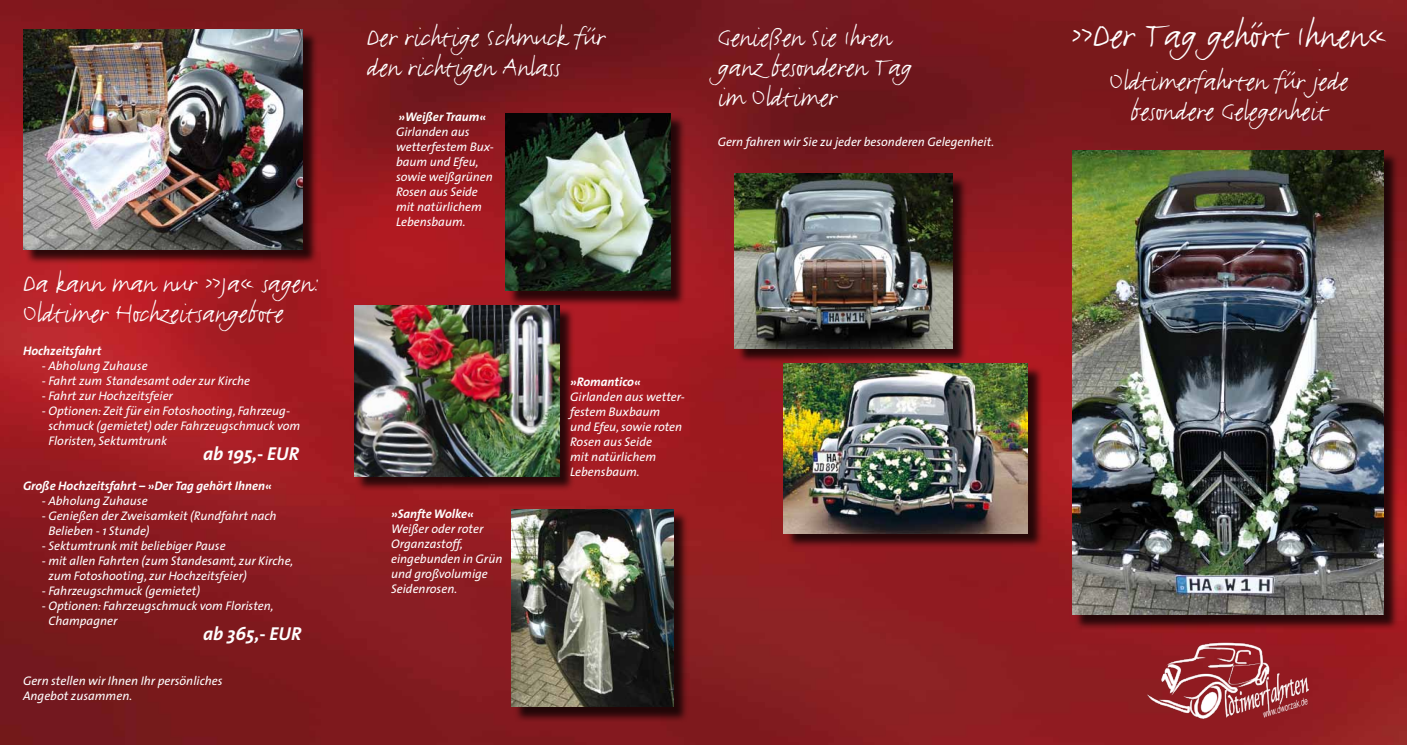
<style>
.page{position:relative;width:1407px;height:745px;background:#fff}
.page>*{position:absolute;margin:0;border:0;box-sizing:border-box;transform-origin:0 0}
.t1{font:41.25px "FF Justlefthand";color:#fff}
.t2{font:30px/30px "FF Justlefthand";color:#fff}
.t3{font:italic 700 18.75px "The Sans";color:#fff}
.t4{font:italic 12.5px/15px "The Sans";color:#fff}
.t5{font:italic 700 12.5px "The Sans";color:#fff}
</style>
<div class="page">
<img style="left:0;top:0;width:1407px;height:744px">
<div style="left:1074px;top:152px;width:325px;height:478px;background:#000;opacity:.75"></div>
<img style="left:1072px;top:150px;width:312px;height:464px">
<img style="left:1147px;top:640px;width:163px;height:92px">
<div style="left:513px;top:511px;width:176px;height:211px;background:#000;opacity:.75"></div>
<img style="left:512px;top:509px;width:161px;height:197px">
<div style="left:356px;top:307px;width:219px;height:184px;background:#000;opacity:.75"></div>
<img style="left:354px;top:305px;width:206px;height:171px">
<div style="left:785px;top:365px;width:258px;height:184px;background:#000;opacity:.75"></div>
<img style="left:784px;top:363px;width:244px;height:170px">
<div style="left:508px;top:115px;width:178px;height:191px;background:#000;opacity:.75"></div>
<img style="left:506px;top:113px;width:164px;height:178px">
<div style="left:25px;top:31px;width:293px;height:233px;background:#000;opacity:.75"></div>
<img style="left:23px;top:29px;width:280px;height:220px">
<div style="left:736px;top:175px;width:232px;height:189px;background:#000;opacity:.75"></div>
<img style="left:734px;top:174px;width:218px;height:174px">
<h2 class="t2" style="left:23px;top:269px;width:299px">Da kann man nur »Ja« sagen:<br>Oldtimer Hochzeitsangebote</h2>
<p class="t5" style="left:23px;top:340px;width:80px">Hochzeitsfahrt</p>
<p class="t4" style="left:42px;top:357px;width:107px">- Abholung Zuhause</p>
<p class="t4" style="left:42px;top:372px;width:210px">- Fahrt zum Standesamt oder zur Kirche</p>
<p class="t4" style="left:42px;top:387px;width:133px">- Fahrt zur Hochzeitsfeier</p>
<p class="t4" style="left:48px;top:402px;width:253px;text-indent:-7px">- Optionen: Zeit für ein Fotoshooting, Fahrzeug&shy;schmuck (gemietet) oder Fahrzeugschmuck vom<br>Floristen, Sektumtrunk</p>
<h3 class="t3" style="left:203px;top:438px;width:98px">ab 195,- EUR</h3>
<p class="t5" style="left:23px;top:475px;width:250px">Große Hochzeitsfahrt – »Der Tag gehört Ihnen«</p>
<p class="t4" style="left:42px;top:492px;width:107px">- Abholung Zuhause</p>
<p class="t4" style="left:48px;top:507px;width:230px;text-indent:-7px">- Genießen der Zweisamkeit (Rundfahrt nach<br>Belieben - 1 Stunde)</p>
<p class="t4" style="left:42px;top:537px;width:185px">- Sektumtrunk mit beliebiger Pause</p>
<p class="t4" style="left:48px;top:552px;width:247px;text-indent:-7px">- mit allen Fahrten (zum Standesamt, zur Kirche, zum Fotoshooting, zur Hochzeitsfeier)</p>
<p class="t4" style="left:42px;top:582px;width:160px">- Fahrzeugschmuck (gemietet)</p>
<p class="t4" style="left:48px;top:597px;width:227px;text-indent:-7px">- Optionen: Fahrzeugschmuck vom Floristen,<br>Champagner</p>
<h3 class="t3" style="left:203px;top:618px;width:100px">ab 365,- EUR</h3>
<p class="t4" style="left:23px;top:672px;width:201px">Gern stellen wir Ihnen Ihr persönliches<br>Angebot zusammen.</p>
<h2 class="t2" style="left:367px;top:23px;width:240px">Der richtige Schmuck für den richtigen Anlass</h2>
<p class="t5" style="left:398px;top:106px;width:89px">»Weißer Traum«</p>
<p class="t4" style="left:396px;top:124px;width:99px">Girlanden aus wetterfestem Bux&shy;baum und Efeu, sowie weißgrünen<br>Rosen aus Seide mit natürlichem<br>Lebensbaum.</p>
<p class="t4" style="left:718px;top:134px;width:278px">Gern fahren wir Sie zu jeder besonderen Gelegenheit.</p>
<h2 class="t2" style="left:718px;top:23px;width:196px">Genießen Sie Ihren ganz besonderen Tag im Oldtimer</h2>
<p class="t5" style="left:391px;top:503px;width:84px">»Sanfte Wolke«</p>
<p class="t4" style="left:391px;top:520px;width:113px">Weißer oder roter<br>Organzastoff, eingebunden in Grün und großvolumige<br>Seidenrosen.</p>
<p class="t5" style="left:570px;top:371px;width:72px">»Romantico«</p>
<p class="t4" style="left:570px;top:389px;width:116px">Girlanden aus wetter&shy;festem Buxbaum<br>und Efeu, sowie roten<br>Rosen aus Seide<br>mit natürlichem<br>Lebensbaum.</p>
<h1 class="t1" style="left:1070px;top:10px;width:318px">»Der Tag gehört Ihnen«</h1>
<h2 class="t2" style="left:1109px;top:67px;width:240px;text-align:center">Oldtimerfahrten für jede besondere Gelegenheit</h2>
</div>
